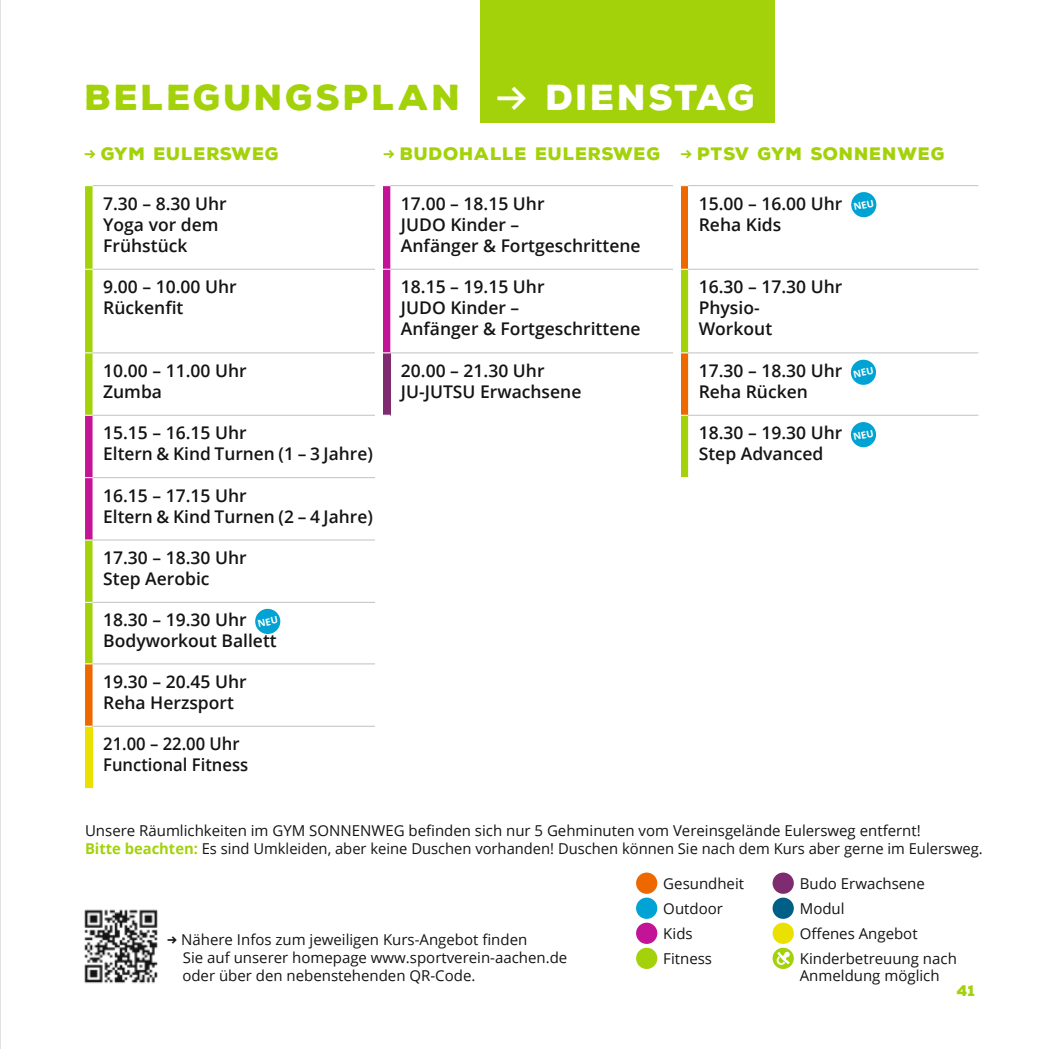
<style>
.page{position:relative;width:1049px;height:1049px;background:#fff}
.page>*{position:absolute;margin:0;border:0;box-sizing:border-box;transform-origin:0 0}
.t1{font:900 35px "Nexa Rust Sans";letter-spacing:.07em;color:#a3d20b}
.t2{font:600 17.5px/21px "Open Sans";color:#131413}
.t3{font:900 17.5px "Nexa Rust Sans";letter-spacing:.04em;color:#a3d20b}
.t4{font:600 17.5px/21px "Open Sans";color:#131413;scale:.95 1}
.t5{font:15px/18px "Open Sans";color:#131413}
.t6{font:900 15px "Nexa Rust Sans";color:#a3d20b}
.s1{font-family:"Klavika Arrows";font-weight:700;color:#fff}
.s2{color:#fff}
.s3{font-family:"Klavika Arrows";font-weight:700}
.s4{font-weight:700;color:#a3d20b}
</style>
<div class="page">
<div style="left:480px;top:0;width:295px;height:123px;background:#a3d20b"></div>
<svg style="left:85px;top:186px;width:305px;height:166px"></svg>
<div style="left:681px;top:186px;width:7px;height:83px;background:#ee6800"></div>
<svg style="left:85px;top:353px;width:603px;height:373px"></svg>
<svg style="left:85px;top:727px;width:8px;height:61px"></svg>
<hr style="left:93px;top:352px;width:290px;height:1px;background:#c4c5c5">
<hr style="left:390px;top:352px;width:291px;height:1px;background:#c4c5c5">
<hr style="left:688px;top:352px;width:290px;height:1px;background:#c4c5c5">
<hr style="left:93px;top:415px;width:290px;height:1px;background:#c4c5c5">
<hr style="left:688px;top:415px;width:290px;height:1px;background:#c4c5c5">
<hr style="left:93px;top:477px;width:290px;height:1px;background:#c4c5c5">
<hr style="left:93px;top:539px;width:290px;height:1px;background:#c4c5c5">
<hr style="left:93px;top:602px;width:290px;height:1px;background:#c4c5c5">
<hr style="left:93px;top:663px;width:290px;height:1px;background:#c4c5c5">
<hr style="left:93px;top:726px;width:290px;height:1px;background:#c4c5c5">
<svg style="left:383px;top:415px;width:7px;height:187px"></svg>
<hr style="left:93px;top:185px;width:290px;height:1px;background:#c4c5c5">
<hr style="left:390px;top:185px;width:291px;height:1px;background:#c4c5c5">
<hr style="left:688px;top:185px;width:290px;height:1px;background:#c4c5c5">
<hr style="left:93px;top:269px;width:290px;height:1px;background:#c4c5c5">
<hr style="left:390px;top:269px;width:291px;height:1px;background:#c4c5c5">
<hr style="left:688px;top:269px;width:290px;height:1px;background:#c4c5c5">
<hr style="left:0;top:0;width:1px;height:1049px;background:#c4c5c5">
<div style="left:375px;top:130px;width:8px;height:760px;background:#fff"></div>
<div style="left:673px;top:130px;width:8px;height:760px;background:#fff"></div>
<div style="left:255px;top:609px;width:25px;height:25px;background:#00a3d3;border-radius:50%"></div>
<div style="left:851px;top:192px;width:25px;height:25px;background:#00a3d3;border-radius:50%"></div>
<div style="left:851px;top:360px;width:25px;height:25px;background:#00a3d3;border-radius:50%"></div>
<div style="left:851px;top:422px;width:25px;height:25px;background:#00a3d3;border-radius:50%"></div>
<img style="left:84px;top:909px;width:74px;height:75px">
<div style="left:636px;top:872px;width:21px;height:22px;background:#ee6800;border-radius:50%"></div>
<div style="left:636px;top:948px;width:21px;height:21px;background:#a3d20b;border-radius:50%"></div>
<div style="left:636px;top:923px;width:21px;height:21px;background:#c31498;border-radius:50%"></div>
<div style="left:636px;top:897px;width:21px;height:22px;background:#00a3d3;border-radius:50%"></div>
<div style="left:772px;top:897px;width:22px;height:22px;background:#005f87;border-radius:50%"></div>
<div style="left:772px;top:923px;width:22px;height:21px;background:#ebe100;border-radius:50%"></div>
<div style="left:772px;top:872px;width:22px;height:22px;background:#7e2c6f;border-radius:50%"></div>
<svg style="left:772px;top:948px;width:22px;height:21px"></svg>
<svg style="left:776px;top:951px;width:14px;height:14px"></svg>
<h1 class="t1" style="left:85px;top:74px;width:672px">BELEGUNGSPLAN <span class="s1">B</span> <span class="s2">DIENSTAG</span></h1>
<p class="t3" style="left:84px;top:142px;width:197px"><span class="s3">b</span> GYM EULERSWEG</p>
<p class="t3" style="left:383px;top:142px;width:279px"><span class="s3">b</span> BUDOHALLE EULERSWEG</p>
<p class="t3" style="left:680px;top:142px;width:266px"><span class="s3">b</span> PTSV GYM SONNENWEG</p>
<p class="t2" style="left:103px;top:192px;width:125px">7.30 – 8.30 Uhr<br>Yoga vor dem<br>Frühstück</p>
<p class="t2" style="left:401px;top:192px;width:241px">17.00 – 18.15 Uhr<br>JUDO Kinder –<br>Anfänger &amp; Fortgeschrittene</p>
<p class="t2" style="left:699px;top:192px;width:145px">15.00 – 16.00 Uhr<br>Reha Kids</p>
<p class="t2" style="left:103px;top:276px;width:135px">9.00 – 10.00 Uhr<br>Rückenfit</p>
<p class="t2" style="left:401px;top:276px;width:241px">18.15 – 19.15 Uhr<br>JUDO Kinder –<br>Anfänger &amp; Fortgeschrittene</p>
<p class="t2" style="left:699px;top:276px;width:145px">16.30 – 17.30 Uhr<br>Physio-<br>Workout</p>
<p class="t2" style="left:103px;top:360px;width:145px">10.00 – 11.00 Uhr<br>Zumba</p>
<p class="t2" style="left:401px;top:360px;width:182px">20.00 – 21.30 Uhr<br>JU-JUTSU Erwachsene</p>
<p class="t2" style="left:699px;top:360px;width:145px">17.30 – 18.30 Uhr<br>Reha Rücken</p>
<p class="t2" style="left:103px;top:422px;width:271px">15.15 – 16.15 Uhr<br>Eltern &amp; Kind Turnen (1 – 3 Jahre)</p>
<p class="t2" style="left:699px;top:422px;width:145px">18.30 – 19.30 Uhr<br>Step Advanced</p>
<p class="t2" style="left:103px;top:484px;width:271px">16.15 – 17.15 Uhr<br>Eltern &amp; Kind Turnen (2 – 4 Jahre)</p>
<p class="t2" style="left:103px;top:547px;width:145px">17.30 – 18.30 Uhr<br>Step Aerobic</p>
<p class="t2" style="left:103px;top:609px;width:175px">18.30 – 19.30 Uhr<br>Bodyworkout Ballett</p>
<p class="t2" style="left:103px;top:671px;width:145px">19.30 – 20.45 Uhr<br>Reha Herzsport</p>
<p class="t4" style="left:103px;top:733px;width:154px">21.00 – 22.00 Uhr<br>Functional Fitness</p>
<p class="t5" style="left:85px;top:821px;width:899px">Unsere Räumlichkeiten im GYM SONNENWEG befinden sich nur 5 Gehminuten vom Vereinsgelände Eulersweg entfernt!<br><span class="s4">Bitte beachten:</span> Es sind Umkleiden, aber keine Duschen vorhanden! Duschen können Sie nach dem Kurs aber gerne im Eulersweg.</p>
<p class="t5" style="left:663px;top:874px;width:82px">Gesundheit</p>
<p class="t5" style="left:800px;top:874px;width:127px">Budo Erwachsene</p>
<p class="t5" style="left:182px;top:930px;width:386px;text-indent:-15px"><span class="s3">b</span> Nähere Infos zum jeweiligen Kurs-Angebot finden<br>Sie auf unserer homepage www.sportverein-aachen.de oder über den nebenstehenden QR-Code.</p>
<p class="t5" style="left:663px;top:899px;width:61px">Outdoor</p>
<p class="t5" style="left:800px;top:896px;width:119px;line-height:24.8px">Modul<br>Offenes Angebot</p>
<p class="t5" style="left:663px;top:924px;width:31px">Kids</p>
<p class="t5" style="left:663px;top:949px;width:50px">Fitness</p>
<p class="t5" style="left:800px;top:950px;width:159px;line-height:16.2px">Kinderbetreuung nach<br>Anmeldung möglich</p>
<p class="t6" style="left:957px;top:980px;width:20px">41</p>
</div>
